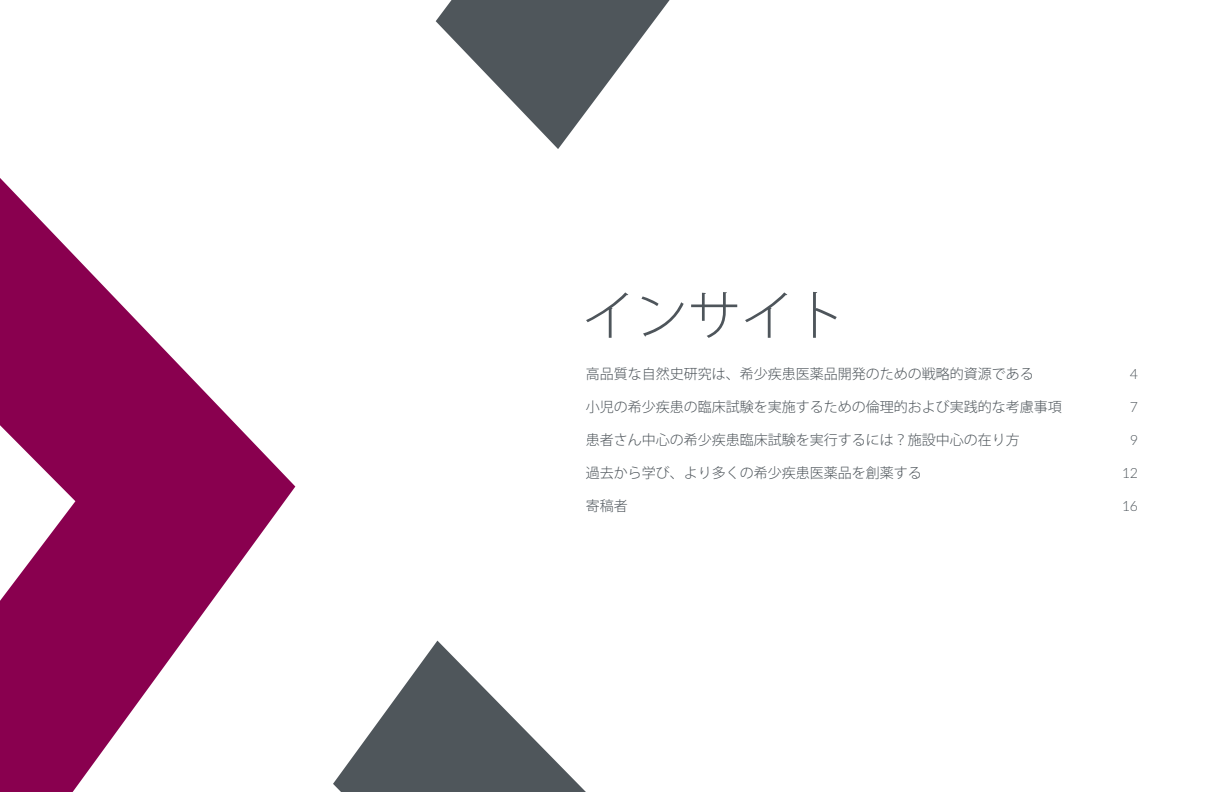
<style>
.page{position:relative;width:1224px;height:792px;background:#fff}
.page>*{position:absolute;margin:0;border:0;box-sizing:border-box;transform-origin:0 0}
.Paragraph_Style10{font:300 53px "Koz Go Pro";color:#4e555b}
.Paragraph_Style11{font:300 14px "Koz Go Pro";color:#4e555b}
.Paragraph_Style11-2{font:300 14px "Lato";color:#4e555b}
.Paragraph_Style12{font:300 14px "Koz Go Pro";color:#4e555b}
.Paragraph_Style12-2{font:300 14px "Lato";color:#4e555b}
</style>
<div class="page">
<svg style="left:0;top:178px;width:295px;height:614px;fill:#89004f"></svg>
<svg style="left:436px;top:0;width:234px;height:149px;fill:#4f565b"></svg>
<svg style="left:333px;top:641px;width:253px;height:151px;fill:#4f565b"></svg>
<p class="Paragraph_Style10" style="left:582px;top:281px;width:266px">インサイト</p>
<p class="Paragraph_Style11" style="left:586px;top:365px;width:449px">高品質な自然史研究は、希少疾患医薬品開発のための戦略的資源である</p>
<p class="Paragraph_Style11-2" style="left:1130px;top:366px;width:10px">4</p>
<p class="Paragraph_Style11" style="left:586px;top:398px;width:477px">小児の希少疾患の臨床試験を実施するための倫理的および実践的な考慮事項</p>
<p class="Paragraph_Style11-2" style="left:1130px;top:399px;width:10px">7</p>
<p class="Paragraph_Style11" style="left:586px;top:431px;width:435px">患者さん中心の希少疾患臨床試験を実行するには？施設中心の在り方</p>
<p class="Paragraph_Style11-2" style="left:1130px;top:432px;width:10px">9</p>
<p class="Paragraph_Style11" style="left:586px;top:464px;width:337px">過去から学び、より多くの希少疾患医薬品を創薬する</p>
<p class="Paragraph_Style11-2" style="left:1122px;top:465px;width:18px">12</p>
<p class="Paragraph_Style12" style="left:586px;top:497px;width:43px">寄稿者</p>
<p class="Paragraph_Style12-2" style="left:1122px;top:498px;width:18px">16</p>
</div>
